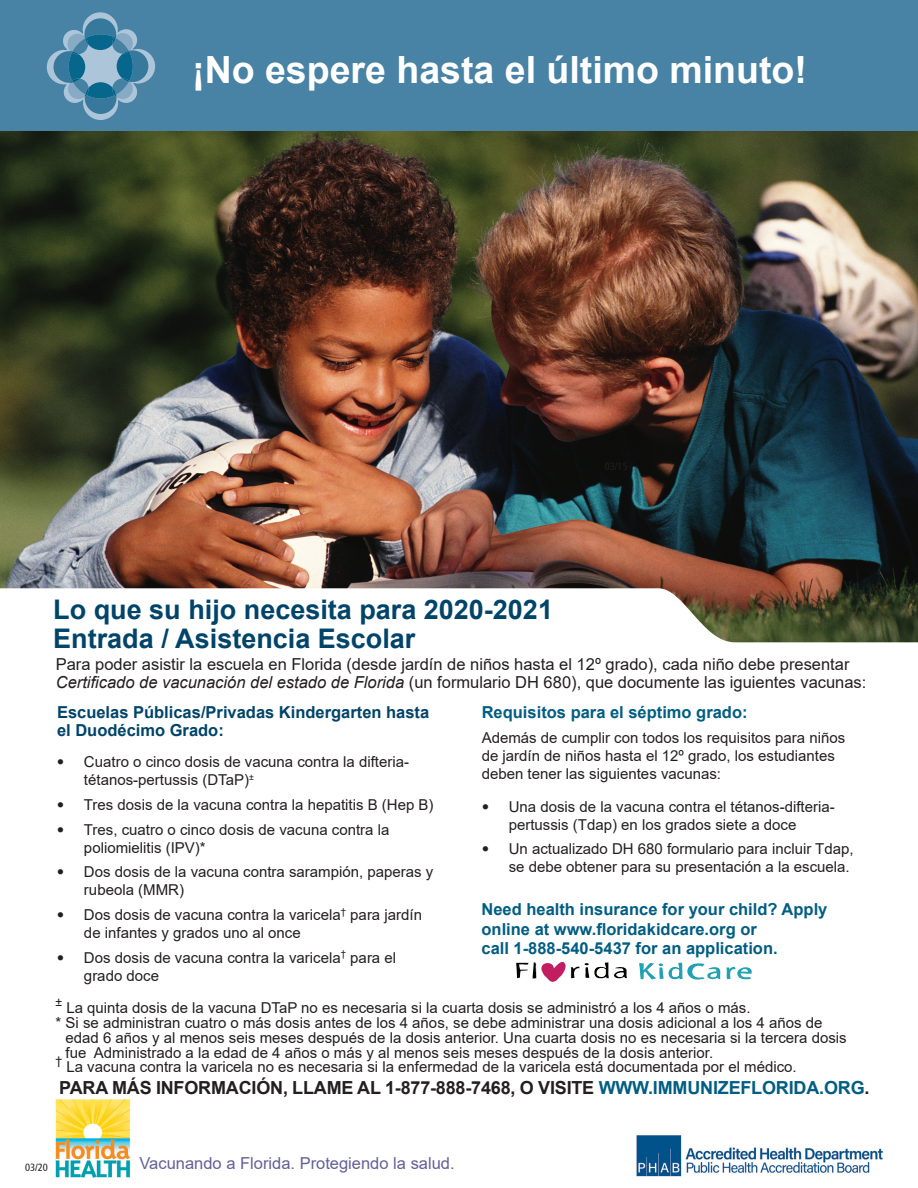
<style>
.page{position:relative;width:918px;height:1188px;background:#fff}
.page>*{position:absolute;margin:0;border:0;box-sizing:border-box;transform-origin:0 0}
.t1{font:700 37.5px "Arial";color:#fff}
.t2{font:700 27px/28.5px "Arial";color:#00446a}
.t3{font:700 18px "Arial";letter-spacing:-.01em;color:#231f20}
.t4{font:16.5px/18px "Arial";color:#231f20}
.t5{font:700 16.5px/19.5px "Arial";color:#005d83}
.t6{font:700 16.5px/18px "Arial";color:#00446a}
.t7{font:16.5px "Arial";color:#62609a}
.t8{font:15px/18px "Arial";color:#231f20}
.t9{font:12.3px "Arial";color:#231f20}
.t10{font:condensed 10.5px "Frutiger";color:#231f20}
.s1{font-style:italic}
.s2{font-family:"Frutiger"}
.s3{color:#005d83}
</style>
<div class="page">
<img style="left:55px;top:1099px;width:76px;height:79px">
<img style="left:636px;top:1135px;width:247px;height:42px">
<img style="left:0;top:131px;width:918px;height:511px">
<svg style="left:639px;top:962px;width:113px;height:18px"></svg>
<svg style="left:516px;top:962px;width:111px;height:20px"></svg>
<div style="left:0;top:0;width:918px;height:131px;background:#4882a4"></div>
<svg style="left:46px;top:12px;width:110px;height:108px"></svg>
<h1 class="t1" style="left:192px;top:44px;width:616px">¡No espere hasta el último minuto!</h1>
<h2 class="t2" style="left:53px;top:596px;width:501px">Lo que su hijo necesita para 2020-2021<br>Entrada / Asistencia Escolar</h2>
<p class="t4" style="left:56px;top:656px;width:812px">Para poder asistir la escuela en Florida (desde jardín de niños hasta el 12º grado), cada niño debe presentar<br><span class="s1">Certificado de vacunación del estado de Florida</span> (un formulario DH 680), que documente las iguientes vacunas:</p>
<p class="t6" style="left:57px;top:703px;width:374px">Escuelas Públicas/Privadas Kindergarten hasta el Duodécimo Grado:</p>
<p class="t8" style="left:84px;top:753px;width:327px;text-indent:-27px"><span class="s2">•</span> Cuatro o cinco dosis de vacuna contra la difteria&shy;tétanos-pertussis (DTaP)<sup>±</sup></p>
<p class="t8" style="left:57px;top:796px;width:378px"><span class="s2">•</span> Tres dosis de la vacuna contra la hepatitis B (Hep B)</p>
<p class="t8" style="left:84px;top:820px;width:307px;text-indent:-27px"><span class="s2">•</span> Tres, cuatro o cinco dosis de vacuna contra la poliomielitis (IPV)*</p>
<p class="t8" style="left:84px;top:863px;width:351px;text-indent:-27px"><span class="s2">•</span> Dos dosis de la vacuna contra sarampión, paperas y rubeola (MMR)</p>
<p class="t8" style="left:84px;top:906px;width:340px;text-indent:-27px"><span class="s2">•</span> Dos dosis de vacuna contra la varicela<sup>†</sup> para jardín de infantes y grados uno al once</p>
<p class="t8" style="left:84px;top:949px;width:314px;text-indent:-27px"><span class="s2">•</span> Dos dosis de vacuna contra la varicela<sup>†</sup> para el grado doce</p>
<p class="t5" style="left:482px;top:703px;width:267px">Requisitos para el séptimo grado:</p>
<p class="t8" style="left:482px;top:728px;width:365px">Además de cumplir con todos los requisitos para niños de jardín de niños hasta el 12º grado, los estudiantes deben tener las siguientes vacunas:</p>
<p class="t8" style="left:509px;top:797px;width:327px;text-indent:-27px"><span class="s2">•</span> Una dosis de la vacuna contra el tétanos-difteria&shy;pertussis (Tdap) en los grados siete a doce</p>
<p class="t8" style="left:482px;top:840px;width:373px;text-align:right"><span class="s2">•</span> Un actualizado DH 680 formulario para incluir Tdap, se debe obtener para su presentación a la escuela.</p>
<p class="t5" style="left:481px;top:900px;width:347px">Need health insurance for your child? Apply online at www.floridakidcare.org or<br>call 1-888-540-5437 for an application.</p>
<p class="t9" style="left:55px;top:993px;width:8px">±</p>
<p class="t8" style="left:66px;top:999px;width:686px">La quinta dosis de la vacuna DTaP no es necesaria si la cuarta dosis se administró a los 4 años o más.</p>
<p class="t8" style="left:55px;top:1014px;width:769px">* Si se administran cuatro o más dosis antes de los 4 años, se debe administrar una dosis adicional a los 4 años de</p>
<p class="t8" style="left:66px;top:1029px;width:783px">edad 6 años y al menos seis meses después de la dosis anterior. Una cuarta dosis no es necesaria si la tercera dosis</p>
<p class="t8" style="left:66px;top:1044px;width:649px">fue Administrado a la edad de 4 años o más y al menos seis meses después de la dosis anterior.</p>
<p class="t9" style="left:55px;top:1052px;width:8px">†</p>
<p class="t8" style="left:66px;top:1057px;width:732px">La vacuna contra la varicela no es necesaria si la enfermedad de la varicela está documentada por el médico.</p>
<p class="t3" style="left:59px;top:1075px;width:812px">PARA MÁS INFORMACIÓN, LLAME AL 1-877-888-7468, O VISITE <span class="s3">WWW.IMMUNIZEFLORIDA.ORG</span>.</p>
<p class="t10" style="left:25px;top:1161px;width:24px">03/20</p>
<p class="t7" style="left:139px;top:1152px;width:317px">Vacunando a Florida. Protegiendo la salud.</p>
</div>
